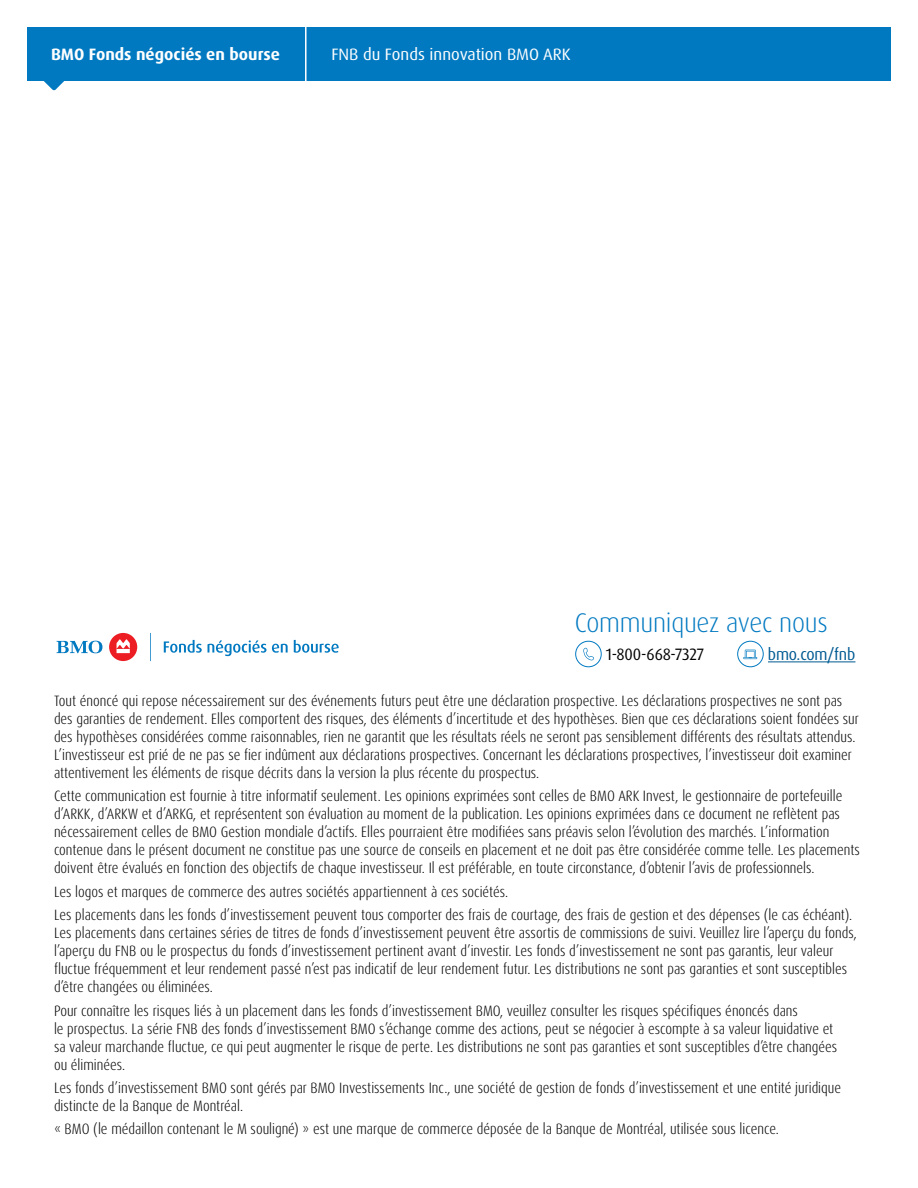
<style>
.page{position:relative;width:918px;height:1188px;background:#fff}
.page>*{position:absolute;margin:0;border:0;box-sizing:border-box;transform-origin:0 0}
.H2_-_Heading{font:300 27px "Dax Pro";letter-spacing:-.01em;color:#0079c1;scale:.95 1}
.t1{font:16.5px "Dax Pro";color:#fff}
.t2{font:700 16.5px "Dax Pro";color:#fff}
.t3{font:16.5px "Dax Pro";letter-spacing:-.01em;color:#000;scale:.95 1}
.t4{font:16.5px "Dax Pro";letter-spacing:-.01em;color:#005a93;scale:.95 1}
.Notes__P{font:300 condensed 15px/18px "Dax Pro";color:#000}
</style>
<div class="page">
<div style="left:27px;top:27px;width:864px;height:54px;background:#0079c1"></div>
<svg style="left:44px;top:81px;width:20px;height:9px"></svg>
<div style="left:109px;top:633px;width:28px;height:28px;background:#ed1d24;border-radius:50%"></div>
<svg style="left:117px;top:639px;width:13px;height:14px"></svg>
<svg style="left:150px;top:633px;width:1px;height:28px"></svg>
<svg style="left:57px;top:641px;width:45px;height:12px"></svg>
<svg style="left:164px;top:640px;width:38px;height:13px"></svg>
<svg style="left:208px;top:640px;width:58px;height:16px"></svg>
<svg style="left:272px;top:644px;width:16px;height:9px"></svg>
<svg style="left:294px;top:640px;width:45px;height:13px"></svg>
<hr style="left:768px;top:661px;width:87px;height:1px;background:#005a93">
<div style="left:575px;top:641px;width:27px;height:26px;border:1px solid #0079c1;border-radius:50%"></div>
<svg style="left:583px;top:648px;width:11px;height:12px"></svg>
<div style="left:737px;top:641px;width:27px;height:26px;border:1px solid #0079c1;border-radius:50%"></div>
<svg style="left:743px;top:650px;width:14px;height:9px"></svg>
<hr style="left:305px;top:27px;width:2px;height:54px;background:#fff">
<p class="t2" style="left:51px;top:44px;width:231px">BMO Fonds négociés en bourse</p>
<p class="t1" style="left:331px;top:44px;width:241px">FNB du Fonds innovation BMO ARK</p>
<h2 class="H2_-_Heading" style="left:575px;top:606px;width:268px">Communiquez avec nous</h2>
<p class="t3" style="left:606px;top:644px;width:105px">1-800-668-7327</p>
<p class="t4" style="left:768px;top:644px;width:94px">bmo.com/fnb</p>
<p class="Notes__P" style="left:54px;top:692px;width:806px">Tout énoncé qui repose nécessairement sur des événements futurs peut être une déclaration prospective. Les déclarations prospectives ne sont pas des garanties de rendement. Elles comportent des risques, des éléments d’incertitude et des hypothèses. Bien que ces déclarations soient fondées sur des hypothèses considérées comme raisonnables, rien ne garantit que les résultats réels ne seront pas sensiblement différents des résultats attendus.<br>L’investisseur est prié de ne pas se fier indûment aux déclarations prospectives. Concernant les déclarations prospectives, l’investisseur doit examiner attentivement les éléments de risque décrits dans la version la plus récente du prospectus.</p>
<p class="Notes__P" style="left:54px;top:787px;width:807px">Cette communication est fournie à titre informatif seulement. Les opinions exprimées sont celles de BMO ARK Invest, le gestionnaire de portefeuille d’ARKK, d’ARKW et d’ARKG, et représentent son évaluation au moment de la publication. Les opinions exprimées dans ce document ne reflètent pas nécessairement celles de BMO Gestion mondiale d’actifs. Elles pourraient être modifiées sans préavis selon l’évolution des marchés. L’information contenue dans le présent document ne constitue pas une source de conseils en placement et ne doit pas être considérée comme telle. Les placements doivent être évalués en fonction des objectifs de chaque investisseur. Il est préférable, en toute circonstance, d’obtenir l’avis de professionnels.</p>
<p class="Notes__P" style="left:54px;top:883px;width:456px">Les logos et marques de commerce des autres sociétés appartiennent à ces sociétés.</p>
<p class="Notes__P" style="left:54px;top:906px;width:804px">Les placements dans les fonds d’investissement peuvent tous comporter des frais de courtage, des frais de gestion et des dépenses (le cas échéant).<br>Les placements dans certaines séries de titres de fonds d’investissement peuvent être assortis de commissions de suivi. Veuillez lire l’aperçu du fonds, l’aperçu du FNB ou le prospectus du fonds d’investissement pertinent avant d’investir. Les fonds d’investissement ne sont pas garantis, leur valeur fluctue fréquemment et leur rendement passé n’est pas indicatif de leur rendement futur. Les distributions ne sont pas garanties et sont susceptibles d’être changées ou éliminées.</p>
<p class="Notes__P" style="left:54px;top:1002px;width:785px">Pour connaître les risques liés à un placement dans les fonds d’investissement BMO, veuillez consulter les risques spécifiques énoncés dans<br>le prospectus. La série FNB des fonds d’investissement BMO s’échange comme des actions, peut se négocier à escompte à sa valeur liquidative et sa valeur marchande fluctue, ce qui peut augmenter le risque de perte. Les distributions ne sont pas garanties et sont susceptibles d’être changées ou éliminées.</p>
<p class="Notes__P" style="left:54px;top:1079px;width:789px">Les fonds d’investissement BMO sont gérés par BMO Investissements Inc., une société de gestion de fonds d’investissement et une entité juridique distincte de la Banque de Montréal.</p>
<p class="Notes__P" style="left:54px;top:1120px;width:727px">« BMO (le médaillon contenant le M souligné) » est une marque de commerce déposée de la Banque de Montréal, utilisée sous licence.</p>
</div>
